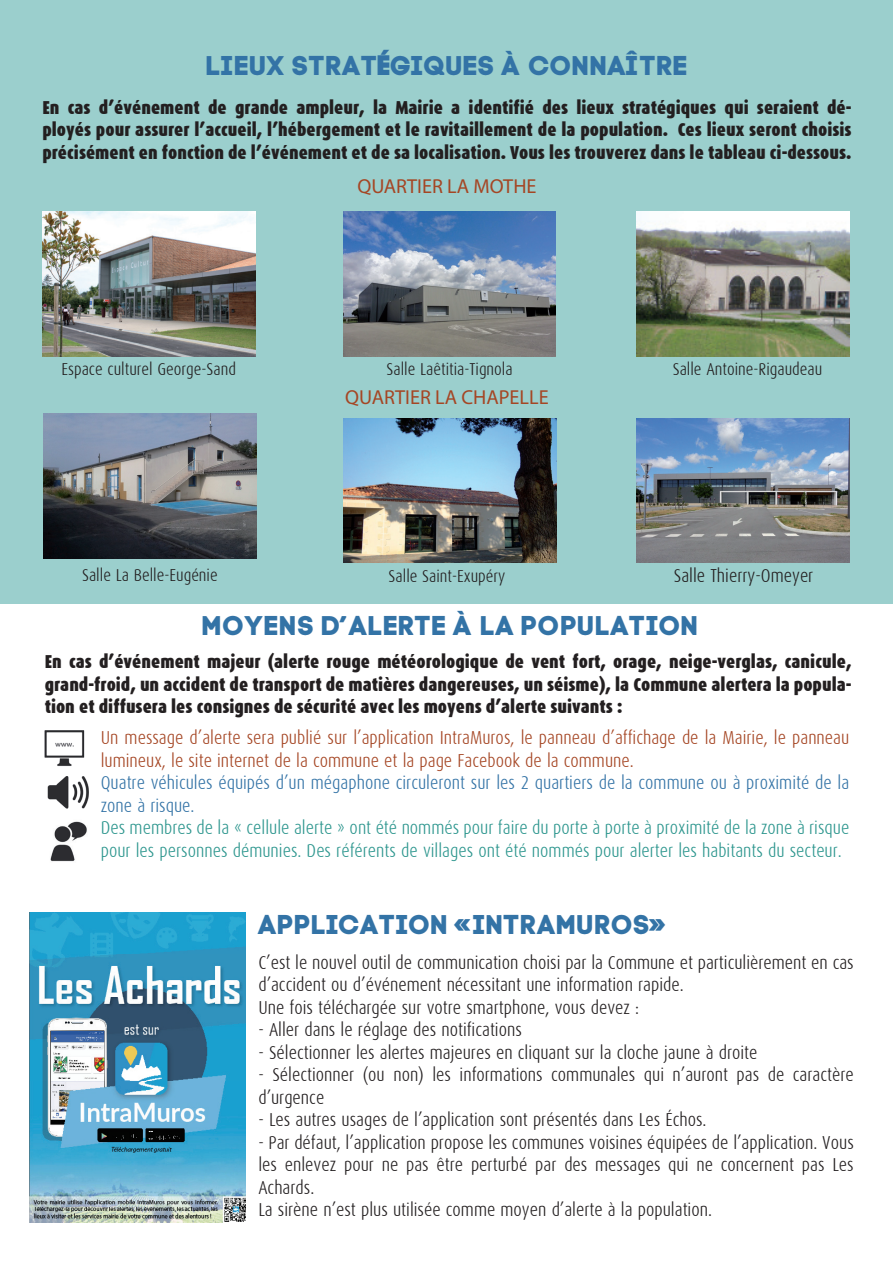
<style>
.page{position:relative;width:893px;height:1263px;background:#fff}
.page>*{position:absolute;margin:0;border:0;box-sizing:border-box;transform-origin:0 0}
.t1{font:27px "Code Pro Bold LC";color:#3373a6}
.t2{font:20.25px "Myriad Pro";color:#a54624}
.t3{font:300 18.75px/22.5px "Dax Condensed";color:#231f20}
.t4{font:900 18.75px/22.5px "Dax Condensed";color:#231f20;text-align:justify}
.t5{font:300 18.75px/22.5px "Dax Condensed";color:#2d968e}
.t6{font:300 18.75px/22.5px "Dax Condensed";color:#a54624}
.t7{font:300 18.75px/22.5px "Dax Condensed";color:#3373a6}
.t8{font:300 17.25px "Dax Condensed";color:#231f20}
.s1{font-family:"Sharp Sans No 1";font-weight:900}
</style>
<div class="page">
<div style="left:0;top:0;width:893px;height:604px;background:#9bcfcd"></div>
<img style="left:42px;top:212px;width:213px;height:144px">
<img style="left:637px;top:212px;width:212px;height:144px">
<img style="left:343px;top:212px;width:213px;height:144px">
<img style="left:637px;top:418px;width:212px;height:145px">
<img style="left:44px;top:414px;width:212px;height:144px">
<img style="left:343px;top:418px;width:213px;height:145px">
<img style="left:50px;top:821px;width:37px;height:41px">
<img style="left:47px;top:777px;width:42px;height:32px">
<img style="left:44px;top:730px;width:40px;height:36px">
<img style="left:30px;top:913px;width:216px;height:309px">
<h1 class="t1" style="left:205px;top:49px;width:484px">LIEUX STRAT<span class="s1">É</span>GIQUES À CONNAÎTRE</h1>
<p class="t4" style="left:42px;top:96px;width:811px">En cas d’événement de grande ampleur, la Mairie a identifié des lieux stratégiques qui seraient dé&shy;ployés pour assurer l’accueil, l’hébergement et le ravitaillement de la population. Ces lieux seront choisis précisément en fonction de l’événement et de sa localisation. Vous les trouverez dans le tableau ci-dessous.</p>
<p class="t2" style="left:357px;top:174px;width:181px">QUARTIER LA MOTHE</p>
<p class="t8" style="left:61px;top:359px;width:176px">Espace culturel George-Sand</p>
<p class="t8" style="left:387px;top:359px;width:128px">Salle Laêtitia-Tignola</p>
<p class="t8" style="left:673px;top:359px;width:151px">Salle Antoine-Rigaudeau</p>
<p class="t2" style="left:345px;top:384px;width:205px">QUARTIER LA CHAPELLE</p>
<p class="t8" style="left:82px;top:566px;width:137px">Salle La Belle-Eugénie</p>
<p class="t8" style="left:389px;top:567px;width:118px">Salle Saint-Exupéry</p>
<p class="t3" style="left:674px;top:565px;width:141px">Salle Thierry-Omeyer</p>
<h1 class="t1" style="left:202px;top:609px;width:498px">MOYENS D’ALERTE À LA POPULATION</h1>
<p class="t4" style="left:45px;top:651px;width:808px">En cas d’événement majeur (alerte rouge météorologique de vent fort, orage, neige-verglas, canicule, grand-froid, un accident de transport de matières dangereuses, un séisme), la Commune alertera la popula&shy;tion et diffusera les consignes de sécurité avec les moyens d’alerte suivants :</p>
<p class="t6" style="left:101px;top:727px;width:750px">Un message d’alerte sera publié sur l’application IntraMuros, le panneau d’affichage de la Mairie, le panneau lumineux, le site internet de la commune et la page Facebook de la commune.</p>
<p class="t7" style="left:101px;top:772px;width:750px">Quatre véhicules équipés d’un mégaphone circuleront sur les 2 quartiers de la commune ou à proximité de la zone à risque.</p>
<p class="t5" style="left:101px;top:817px;width:750px">Des membres de la « cellule alerte » ont été nommés pour faire du porte à porte à proximité de la zone à risque pour les personnes démunies. Des référents de villages ont été nommés pour alerter les habitants du secteur.</p>
<h1 class="t1" style="left:257px;top:908px;width:411px">APPLICATION «INTRAMUROS»</h1>
<p class="t3" style="left:258px;top:951px;width:597px">C’est le nouvel outil de communication choisi par la Commune et particulièrement en cas d’accident ou d’événement nécessitant une information rapide.<br>Une fois téléchargée sur votre smartphone, vous devez :</p>
<p class="t3" style="left:258px;top:1019px;width:265px">- Aller dans le réglage des notifications</p>
<p class="t3" style="left:258px;top:1041px;width:501px">- Sélectionner les alertes majeures en cliquant sur la cloche jaune à droite</p>
<p class="t3" style="left:258px;top:1064px;width:597px">- Sélectionner (ou non) les informations communales qui n’auront pas de caractère d’urgence</p>
<p class="t3" style="left:258px;top:1109px;width:450px">- Les autres usages de l’application sont présentés dans Les Échos.</p>
<p class="t3" style="left:258px;top:1131px;width:597px">- Par défaut, l’application propose les communes voisines équipées de l’application. Vous les enlevez pour ne pas être perturbé par des messages qui ne concernent pas Les Achards.<br>La sirène n’est plus utilisée comme moyen d’alerte à la population.</p>
</div>
